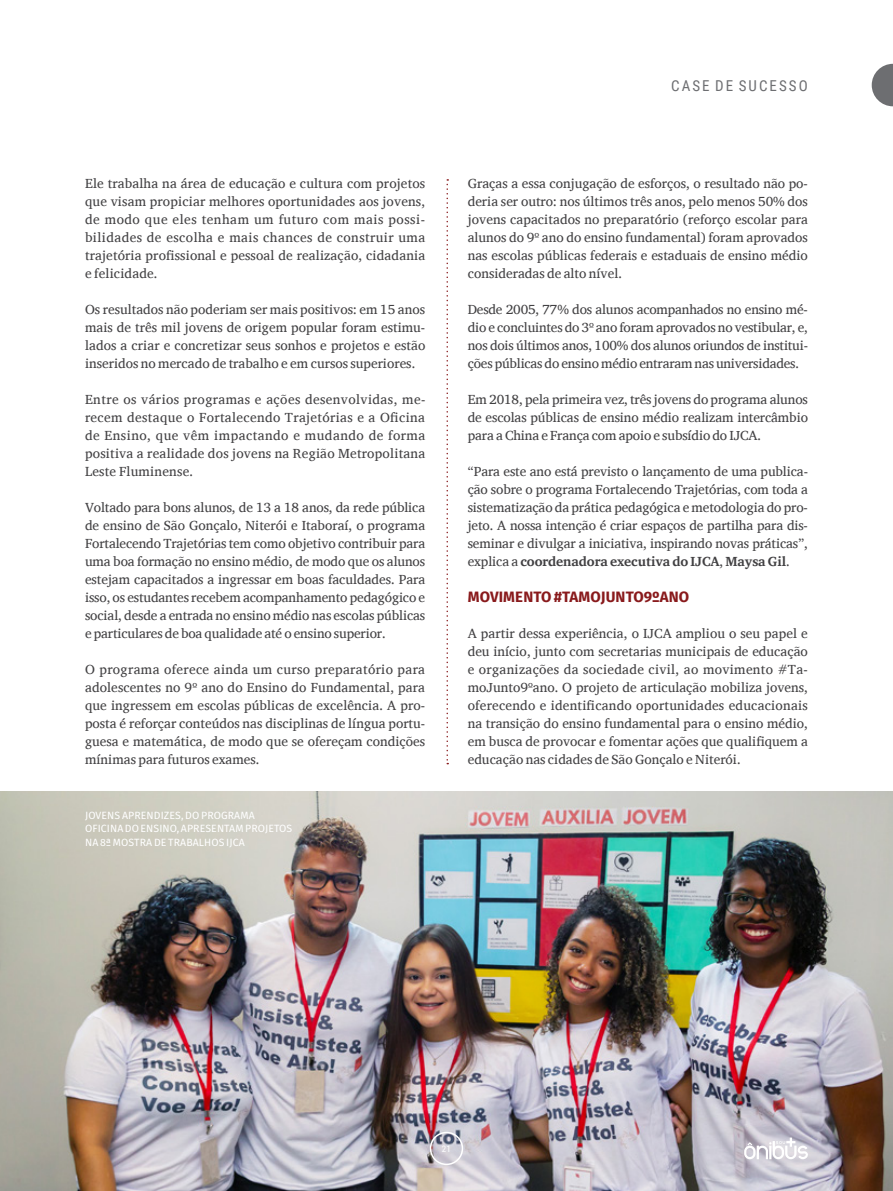
<style>
.page{position:relative;width:893px;height:1191px;background:#fff}
.page>*{position:absolute;margin:0;border:0;box-sizing:border-box;transform-origin:0 0}
.t1{font:700 15px "Fira Sans";letter-spacing:.01em;color:#891a1c}
.t2{font:15px "Roboto Condensed";letter-spacing:.135em;color:#6d6e71}
.t3{font:13.5px/18px "Charis SIL";color:#414042;text-align:justify}
.t4{font:10.5px/13.5px "Fira Sans";letter-spacing:.01em;color:#fff}
.t5{font:9px "Roboto Condensed";color:#fff}
.s1{font-weight:700}
</style>
<div class="page">
<img style="left:0;top:791px;width:893px;height:400px">
<svg style="left:446px;top:179px;width:2px;height:585px"></svg>
<svg style="left:744px;top:1137px;width:64px;height:22px"></svg>
<div style="left:430px;top:1131px;width:33px;height:34px;border:2px solid #fff;border-radius:50%"></div>
<svg style="left:872px;top:64px;width:21px;height:42px"></svg>
<p class="t3" style="left:85px;top:174px;width:342px">Ele trabalha na área de educação e cultura com projetos que visam propiciar melhores oportunidades aos jovens, de modo que eles tenham um futuro com mais possi&shy;bilidades de escolha e mais chances de construir uma trajetória profissional e pessoal de realização, cidadania e felicidade.</p>
<p class="t3" style="left:85px;top:300px;width:342px">Os resultados não poderiam ser mais positivos: em 15 anos mais de três mil jovens de origem popular foram estimu&shy;lados a criar e concretizar seus sonhos e projetos e estão inseridos no mercado de trabalho e em cursos superiores.</p>
<p class="t3" style="left:85px;top:390px;width:342px">Entre os vários programas e ações desenvolvidas, me&shy;recem destaque o Fortalecendo Trajetórias e a Oficina de Ensino, que vêm impactando e mudando de forma positiva a realidade dos jovens na Região Metropolitana Leste Fluminense.</p>
<p class="t3" style="left:85px;top:498px;width:342px">Voltado para bons alunos, de 13 a 18 anos, da rede pública de ensino de São Gonçalo, Niterói e Itaboraí, o programa Fortalecendo Trajetórias tem como objetivo contribuir para uma boa formação no ensino médio, de modo que os alunos estejam capacitados a ingressar em boas faculdades. Para isso, os estudantes recebem acompanhamento pedagógico e social, desde a entrada no ensino médio nas escolas públicas e particulares de boa qualidade até o ensino superior.</p>
<p class="t3" style="left:85px;top:660px;width:342px">O programa oferece ainda um curso preparatório para adolescentes no 9º ano do Ensino do Fundamental, para que ingressem em escolas públicas de excelência. A pro&shy;posta é reforçar conteúdos nas disciplinas de língua portu&shy;guesa e matemática, de modo que se ofereçam condições mínimas para futuros exames.</p>
<p class="t4" style="left:85px;top:808px;width:209px">JOVENS APRENDIZES, DO PROGRAMA<br>OFICINA DO ENSINO, APRESENTAM PROJETOS<br>NA 8ª MOSTRA DE TRABALHOS IJCA</p>
<p class="t2" style="left:671px;top:75px;width:138px">CASE DE SUCESSO</p>
<p class="t3" style="left:468px;top:174px;width:342px">Graças a essa conjugação de esforços, o resultado não po&shy;deria ser outro: nos últimos três anos, pelo menos 50% dos jovens capacitados no preparatório (reforço escolar para alunos do 9º ano do ensino fundamental) foram aprovados nas escolas públicas federais e estaduais de ensino médio consideradas de alto nível.</p>
<p class="t3" style="left:468px;top:300px;width:342px">Desde 2005, 77% dos alunos acompanhados no ensino mé&shy;dio e concluintes do 3º ano foram aprovados no vestibular, e, nos dois últimos anos, 100% dos alunos oriundos de institui&shy;ções públicas do ensino médio entraram nas universidades.</p>
<p class="t3" style="left:468px;top:390px;width:342px">Em 2018, pela primeira vez, três jovens do programa alunos de escolas públicas de ensino médio realizam intercâmbio para a China e França com apoio e subsídio do IJCA.</p>
<p class="t3" style="left:468px;top:462px;width:342px">“Para este ano está previsto o lançamento de uma publica&shy;ção sobre o programa Fortalecendo Trajetórias, com toda a sistematização da prática pedagógica e metodologia do pro&shy;jeto. A nossa intenção é criar espaços de partilha para dis&shy;seminar e divulgar a iniciativa, inspirando novas práticas”, explica a <span class="s1">coordenadora executiva do IJCA</span>, <span class="s1">Maysa Gil</span>.</p>
<p class="t1" style="left:468px;top:584px;width:223px">MOVIMENTO #TAMOJUNTO9ºANO</p>
<p class="t3" style="left:468px;top:624px;width:342px">A partir dessa experiência, o IJCA ampliou o seu papel e deu início, junto com secretarias municipais de educação e organizações da sociedade civil, ao movimento #Ta&shy;moJunto9ºano. O projeto de articulação mobiliza jovens, oferecendo e identificando oportunidades educacionais na transição do ensino fundamental para o ensino médio, em busca de provocar e fomentar ações que qualifiquem a educação nas cidades de São Gonçalo e Niterói.</p>
<p class="t5" style="left:442px;top:1142px;width:11px">21</p>
</div>
